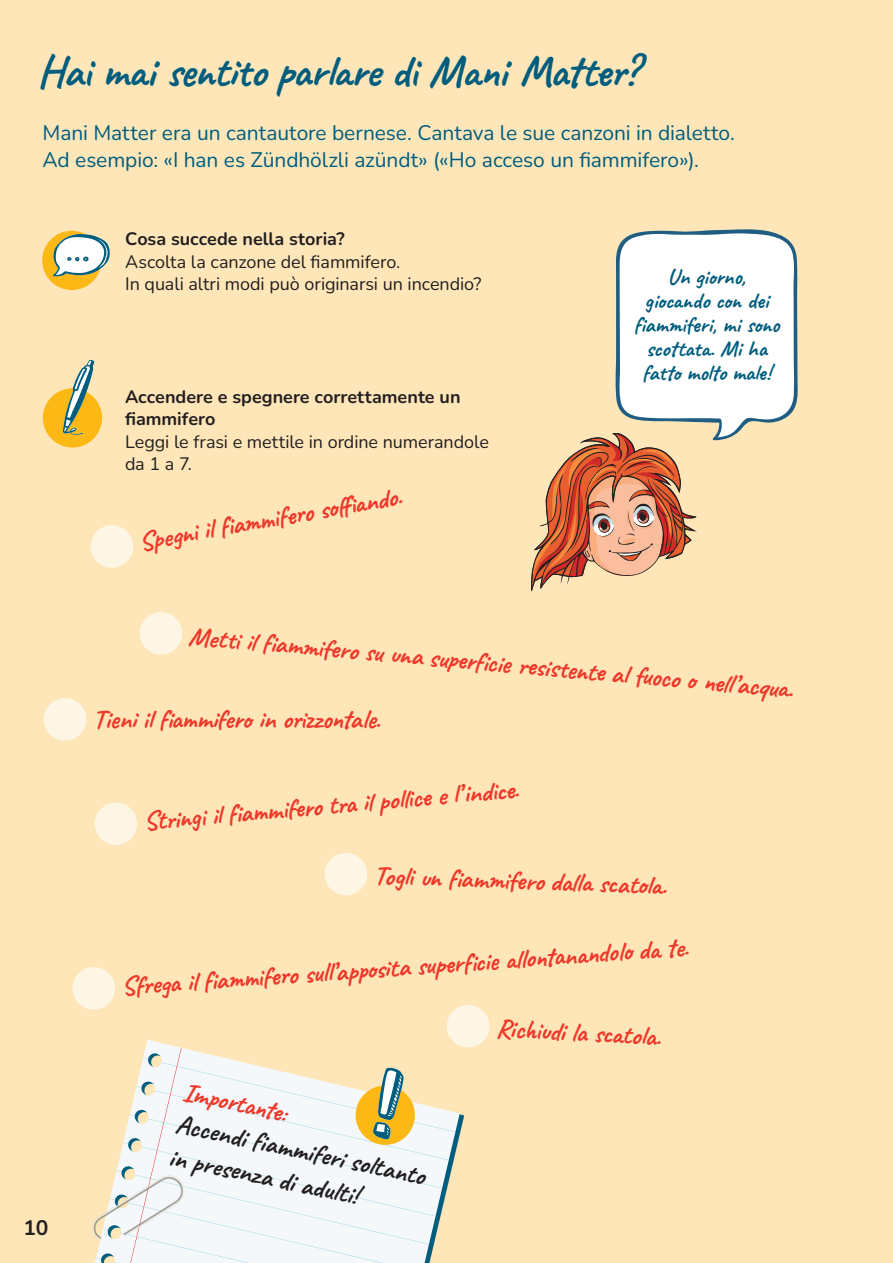
<style>
.page{position:relative;width:893px;height:1263px;background:#fee6b9}
.page>*{position:absolute;margin:0;border:0;box-sizing:border-box;transform-origin:0 0}
.t1{font:45px "Caveat";letter-spacing:-.025em;color:#005d7d}
.t2{font:27px "Caveat";letter-spacing:-.01em;color:#ee382a}
.t3{font:27px/33px "Caveat";color:#231f20}
.t4{font:22.5px/24px "Caveat";letter-spacing:-.005em;color:#005d7d;text-align:center}
.t5{font:21px/27px "Nunito";letter-spacing:-.005em;color:#005d7d}
.t6{font:700 21px "Nunito";color:#231f20}
.t7{font:18px/22.5px "Nunito";letter-spacing:-.005em;color:#231f20}
.t8{font:700 18px/22.5px "Nunito";color:#231f20}
</style>
<div class="page">
<div style="left:42px;top:231px;width:60px;height:59px;background:#fcb814;border-radius:50%"></div>
<svg style="left:53px;top:234px;width:57px;height:42px"></svg>
<div style="left:43px;top:388px;width:59px;height:60px;background:#fcb814;border-radius:50%"></div>
<svg style="left:62px;top:360px;width:33px;height:75px"></svg>
<svg style="left:90px;top:525px;width:43px;height:43px"></svg>
<div style="left:324px;top:852px;width:44px;height:44px;background:#fef6e5;border-radius:50%"></div>
<div style="left:44px;top:698px;width:42px;height:42px;background:#fef6e5;border-radius:50%"></div>
<svg style="left:94px;top:802px;width:43px;height:43px"></svg>
<svg style="left:139px;top:612px;width:43px;height:43px"></svg>
<svg style="left:531px;top:229px;width:267px;height:363px"></svg>
<svg style="left:72px;top:967px;width:418px;height:296px"></svg>
<h1 class="t1" style="left:37px;top:43px;width:603px">Hai mai sentito parlare di Mani Matter?</h1>
<p class="t5" style="left:43px;top:119px;width:694px">Mani Matter era un cantautore bernese. Cantava le sue canzoni in dialetto.<br>Ad esempio: «I han es Zündhölzli azündt» («Ho acceso un fiammifero»).</p>
<p class="t8" style="left:125px;top:227px;width:221px">Cosa succede nella storia?</p>
<p class="t7" style="left:125px;top:249px;width:358px">Ascolta la canzone del fiammifero.<br>In quali altri modi può originarsi un incendio?</p>
<p class="t8" style="left:125px;top:384px;width:337px">Accendere e spegnere correttamente un fiammifero</p>
<p class="t7" style="left:125px;top:429px;width:365px">Leggi le frasi e mettile in ordine numerandole da 1 a 7.</p>
<p class="t2" style="left:136px;top:525px;width:267px;rotate:-10deg">Spegni il fi ammifero soffi ando.</p>
<p class="t4" style="left:634px;top:265px;width:147px">Un giorno, giocando con dei fiammiferi, mi sono scottata. Mi ha fatto molto male!</p>
<p class="t2" style="left:190px;top:619px;width:608px;rotate:5deg">Metti il fi ammifero su una superfi cie resistente al fuoco o nell’acqua.</p>
<p class="t2" style="left:93px;top:702px;width:289px">Tieni il fiammifero in orizzontale.</p>
<p class="t2" style="left:142px;top:805px;width:378px;rotate:-5deg">Stringi il fi ammifero tra il pollice e l’indice.</p>
<p class="t2" style="left:374px;top:858px;width:295px;rotate:2deg">Togli un fi ammifero dalla scatola.</p>
<p class="t2" style="left:120px;top:969px;width:570px;rotate:-4deg">Sfrega il fi ammifero sull’apposita superfi cie allontanandolo da te.</p>
<p class="t6" style="left:23px;top:1213px;width:26px">10</p>
<p class="t2" style="left:187px;top:1074px;width:107px;rotate:12deg">Importante:</p>
<p class="t3" style="left:180px;top:1107px;width:255px;rotate:12deg">Accendi fiammiferi soltanto in presenza di adulti!</p>
<p class="t2" style="left:497px;top:1011px;width:167px;rotate:3deg">Richiudi la scatola.</p>
</div>
